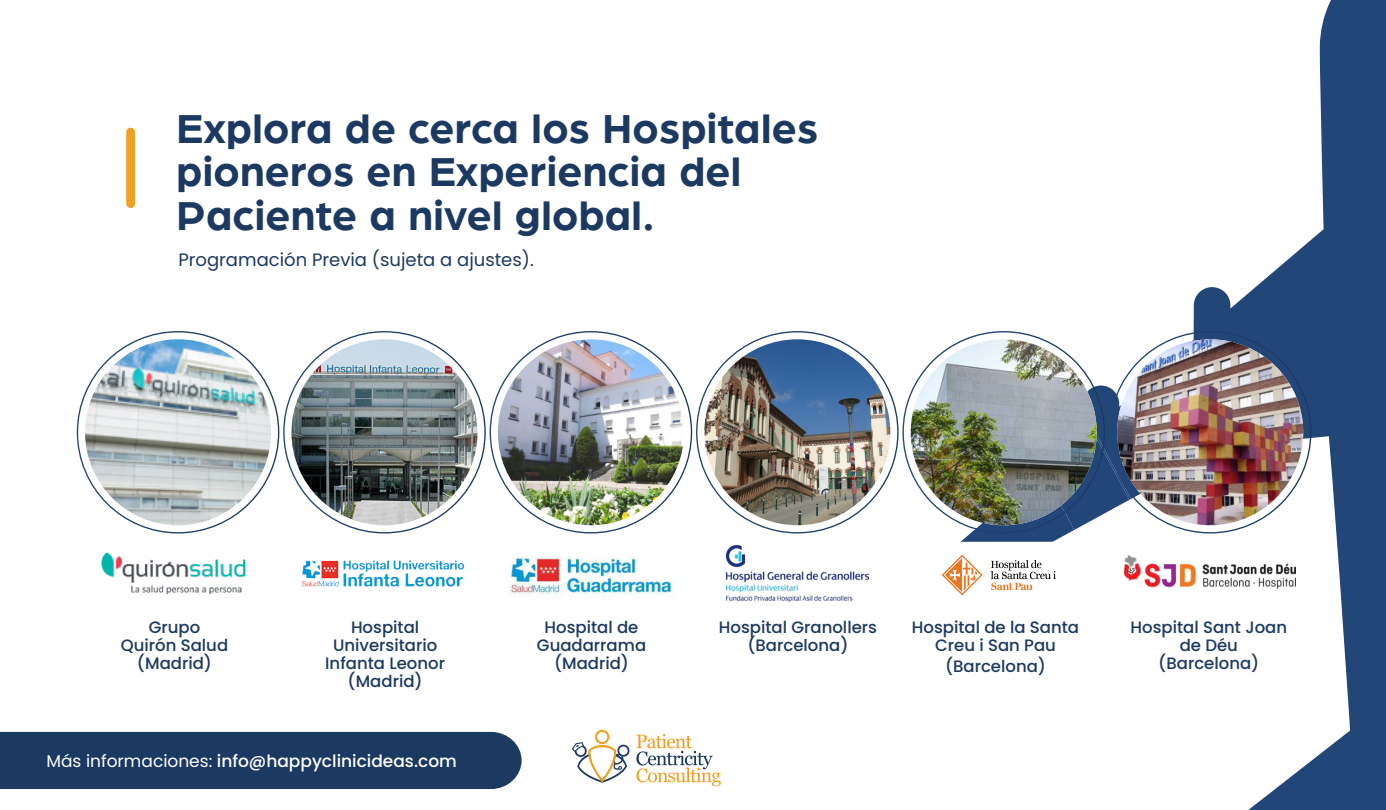
<style>
.page{position:relative;width:1386px;height:810px;background:#fff}
.page>*{position:absolute;margin:0;border:0;box-sizing:border-box;transform-origin:0 0}
.t1{font:700 43.5px/43.5px "Arboria";color:#1c3961}
.t2{font:18px "Poppins";color:#1c3961}
.t3{font:500 16.95px "Poppins";color:#fff}
.t4{font:500 16.5px/18px "Poppins";color:#1c3961;text-align:center}
.s1{font-weight:400}
</style>
<div class="page">
<svg style="left:1193px;top:0;width:192px;height:810px"></svg>
<div style="left:126px;top:128px;width:9px;height:80px;background:#f0a023;border-radius:4px"></div>
<svg style="left:636px;top:734px;width:84px;height:52px"></svg>
<svg style="left:572px;top:730px;width:58px;height:53px"></svg>
<div style="left:0;top:732px;width:521px;height:57px;background:#1c3961"></div>
<img style="left:725px;top:595px;width:128px;height:7px">
<div style="left:1117px;top:544px;width:185px;height:65px;background:#fff;border-radius:33px"></div>
<img style="left:77px;top:331px;width:1234px;height:264px">
<div style="left:292px;top:542px;width:185px;height:65px;background:#fff;border-radius:33px"></div>
<img style="left:302px;top:561px;width:163px;height:26px">
<h1 class="t1" style="left:176px;top:104px;width:643px">Explora de cerca los Hospitales pioneros en Experiencia del<br>Paciente a nivel global.</h1>
<p class="t2" style="left:178px;top:249px;width:357px">Programación Previa (sujeta a ajustes).</p>
<p class="t4" style="left:121px;top:618px;width:109px">Grupo<br>Quirón Salud (Madrid)</p>
<p class="t4" style="left:1130px;top:618px;width:158px">Hospital Sant Joan de Déu (Barcelona)</p>
<p class="t4" style="left:325px;top:618px;width:121px">Hospital<br>Universitario<br>Infanta Leonor (Madrid)</p>
<p class="t4" style="left:537px;top:618px;width:111px">Hospital de<br>Guadarrama (Madrid)</p>
<p class="t4" style="left:719px;top:618px;width:160px">Hospital Granollers (Barcelona)</p>
<p class="t4" style="left:911px;top:618px;width:169px">Hospital de la Santa<br>Creu i San Pau</p>
<p class="t4" style="left:945px;top:657px;width:103px">(Barcelona)</p>
<p class="t3" style="left:46px;top:751px;width:412px"><span class="s1">Más informaciones:</span> info@happyclinicideas.com</p>
</div>
